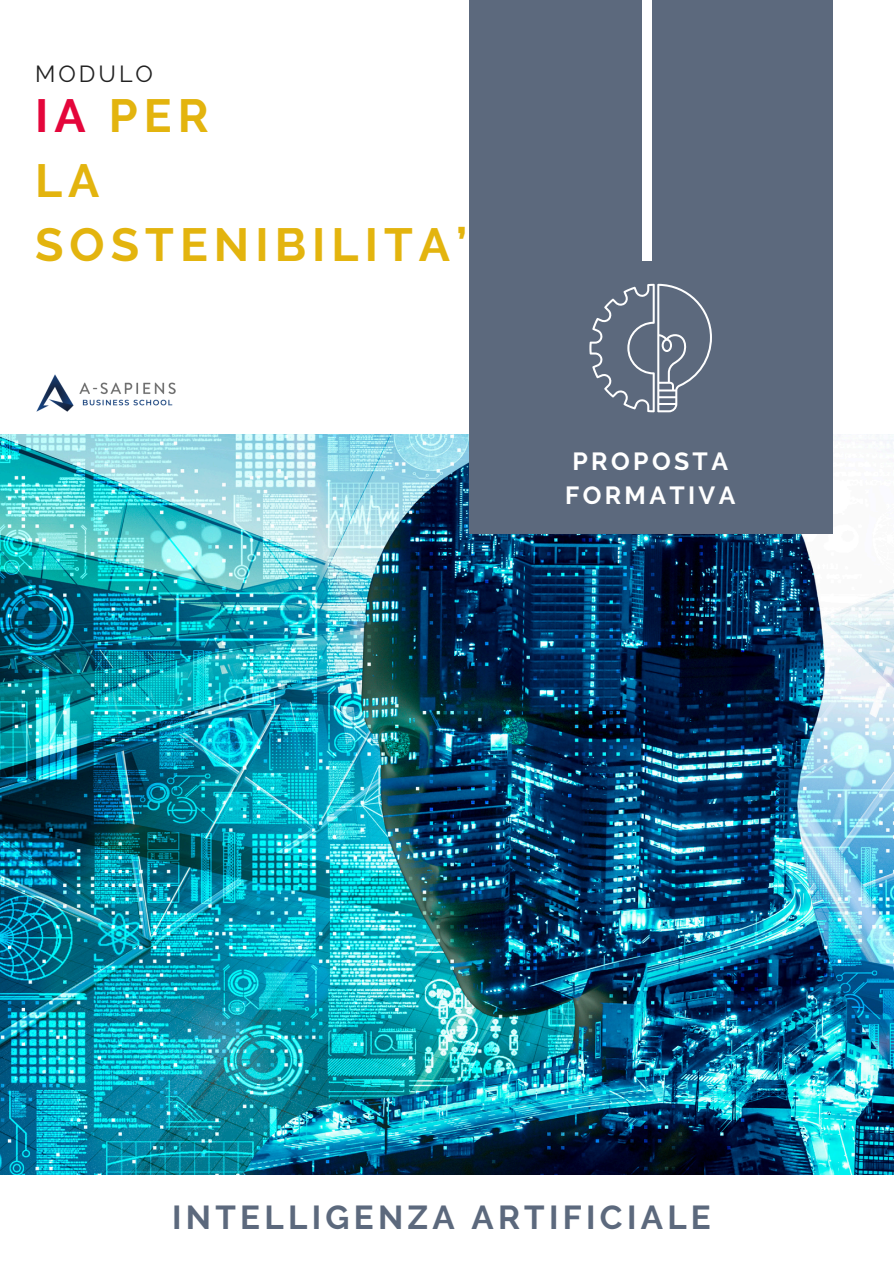
<style>
.page{position:relative;width:894px;height:1264px;background:#fff}
.page>*{position:absolute;margin:0;border:0;box-sizing:border-box;transform-origin:0 0}
.t1{font:700 46.35px/64.2px "Raleway";letter-spacing:.13em;color:#e3b40e}
.t2{font:700 33.15px "Raleway";letter-spacing:.13em;color:#5c697d}
.t3{font:700 24.75px/33.8px "Raleway";letter-spacing:.135em;color:#fff}
.t4{font:23.25px "Raleway";letter-spacing:.13em;color:#222}
.s1{color:#e4063b}
</style>
<div class="page">
<img style="left:0;top:435px;width:893px;height:739px">
<div style="left:469px;top:0;width:363px;height:533px;background:#5c697d"></div>
<div style="left:642px;top:0;width:9px;height:261px;background:#fff"></div>
<svg style="left:589px;top:284px;width:122px;height:128px"></svg>
<img style="left:36px;top:375px;width:140px;height:37px">
<p class="t4" style="left:35px;top:60px;width:119px">MODULO</p>
<p class="t1" style="left:35px;top:84px;width:433px"><span class="s1">IA</span> PER<br>LA<br>SOSTENIBILITA’</p>
<h3 class="t3" style="left:565px;top:444px;width:172px">PROPOSTA<br>FORMATIVA</h3>
<p class="t2" style="left:172px;top:1198px;width:540px">INTELLIGENZA ARTIFICIALE</p>
</div>
